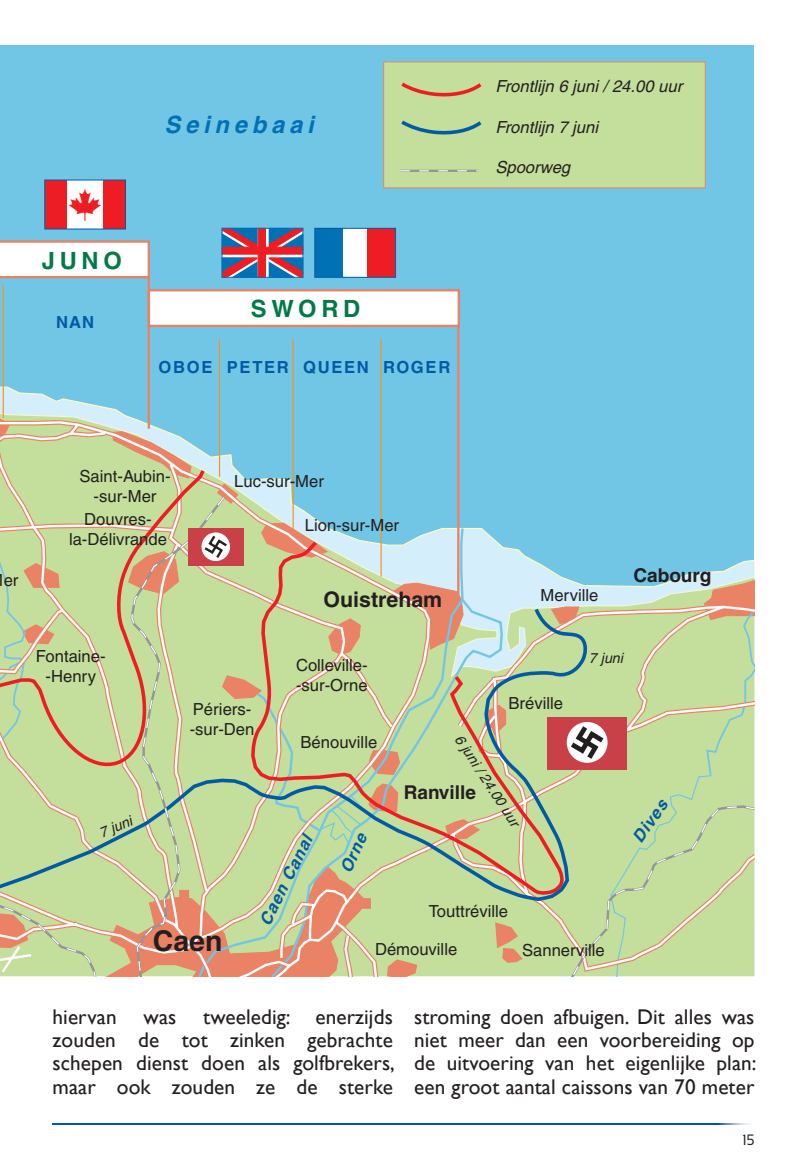
<style>
.page{position:relative;width:807px;height:1163px;background:#fff}
.page>*{position:absolute;margin:0;border:0;box-sizing:border-box;transform-origin:0 0}
.t1{font:700 28.5px "Helvetica";color:#231f20}
.t2{font:700 23.75px "Helvetica";letter-spacing:.2em;color:#017a47}
.t3{font:italic 700 23.75px "Helvetica";color:#0071b4}
.t4{font:700 21.5px "Helvetica";color:#231f20}
.t5{font:21.25px/23.5px "Gill Sans";letter-spacing:.005em;color:#231f20;text-align:justify}
.t6{font:700 19px "Helvetica";color:#231f20}
.t7{font:16.75px/20.2px "Helvetica";color:#231f20;text-align:center}
.t8{font:italic 16.75px "Helvetica";color:#231f20}
.t9{font:700 16.75px "Helvetica";letter-spacing:.1em;color:#015aa4}
.t10{font:italic 700 16.75px "Helvetica";color:#015aa4}
.t11{font:italic 700 16.5px "Helvetica";color:#015aa4}
.t12{font:15px "Sansation";color:#231f20;scale:.9 1}
.t13{font:italic 14.25px "Helvetica";color:#231f20}
</style>
<div class="page">
<div style="left:0;top:45px;width:754px;height:931px;background:#72c6e5"></div>
<svg style="left:0;top:350px;width:460px;height:144px"></svg>
<svg style="left:0;top:496px;width:754px;height:480px;background:#c0d1a6"></svg>
<hr style="left:0;top:222px;width:1px;height:157px;background:#ea8265">
<hr style="left:148px;top:253px;width:2px;height:175px;background:#ea8265">
<hr style="left:457px;top:302px;width:2px;height:293px;background:#ea8265">
<hr style="left:0;top:253px;width:1px;height:115px;background:#f7931d">
<hr style="left:0;top:285px;width:1px;height:109px;background:#f7931d">
<hr style="left:3px;top:285px;width:1px;height:133px;background:#f7931d">
<hr style="left:219px;top:339px;width:1px;height:137px;background:#f7931d">
<hr style="left:292px;top:339px;width:2px;height:190px;background:#f7931d">
<hr style="left:380px;top:339px;width:2px;height:237px;background:#f7931d">
<svg style="left:0;top:240px;width:150px;height:38px;background:#faeeea"></svg>
<div style="left:148px;top:289px;width:312px;height:38px;background:#fff;border:2px solid #ea8265"></div>
<div style="left:383px;top:62px;width:322px;height:126px;background:#c4df9b;border:1px solid #ea8265"></div>
<div style="left:547px;top:716px;width:80px;height:53px;background:#c94048"></div>
<svg style="left:551px;top:579px;width:203px;height:397px;background:#c4d49d"></svg>
<div style="left:188px;top:528px;width:55px;height:37px;background:#c94048"></div>
<svg style="left:201px;top:532px;width:29px;height:29px"></svg>
<svg style="left:202px;top:533px;width:27px;height:27px"></svg>
<svg style="left:222px;top:230px;width:81px;height:48px;background:#746388"></svg>
<div style="left:222px;top:254px;width:81px;height:3px;background:#fff;border:1px solid #fff"></div>
<div style="left:258px;top:228px;width:10px;height:49px;background:#fff"></div>
<div style="left:258px;top:228px;width:8px;height:49px;background:#ee1d23;border:1px solid #ee1d23"></div>
<div style="left:222px;top:247px;width:81px;height:7px;background:#ee1d23;border:1px solid #ee1d23"></div>
<div style="left:222px;top:228px;width:81px;height:49px;border:1px solid #0071b4"></div>
<div style="left:315px;top:228px;width:80px;height:49px;background:#fff"></div>
<div style="left:315px;top:228px;width:27px;height:49px;background:#0071b4"></div>
<div style="left:367px;top:228px;width:28px;height:49px;background:#ee1d23"></div>
<div style="left:314px;top:228px;width:82px;height:49px;border:1px solid #015aa4"></div>
<div style="left:45px;top:180px;width:80px;height:49px;background:#ee1d23"></div>
<div style="left:67px;top:180px;width:35px;height:48px;background:#fff"></div>
<div style="left:44px;top:180px;width:82px;height:49px;border:1px solid #015aa4"></div>
<svg style="left:401px;top:120px;width:81px;height:14px"></svg>
<svg style="left:401px;top:82px;width:81px;height:14px"></svg>
<hr style="left:400px;top:170px;width:78px;height:2px;background:#939598">
<svg style="left:400px;top:170px;width:78px;height:1px"></svg>
<img style="left:52px;top:1123px;width:696px;height:1px">
<p class="t3" style="left:165px;top:110px;width:156px">Seinebaai</p>
<p class="t2" style="left:42px;top:246px;width:82px">JUNO</p>
<p class="t9" style="left:56px;top:311px;width:39px">NAN</p>
<p class="t2" style="left:251px;top:294px;width:111px">SWORD</p>
<p class="t9" style="left:159px;top:357px;width:293px">OBOE PETER QUEEN ROGER</p>
<p class="t8" style="left:495px;top:77px;width:192px">Frontlijn 6 juni/24.00 uur</p>
<p class="t8" style="left:495px;top:117px;width:108px">Frontlijn 7 juni</p>
<p class="t8" style="left:495px;top:158px;width:80px">Spoorweg</p>
<p class="t7" style="left:4px;top:569px;width:16px">er</p>
<p class="t7" style="left:80px;top:466px;width:92px">Saint-Aubin--sur-Mer</p>
<p class="t7" style="left:69px;top:509px;width:99px">Douvres&shy;la-Délivrande</p>
<p class="t7" style="left:234px;top:470px;width:91px">Luc-sur-Mer</p>
<p class="t7" style="left:305px;top:514px;width:96px">Lion-sur-Mer</p>
<p class="t4" style="left:323px;top:586px;width:120px">Ouistreham</p>
<p class="t7" style="left:540px;top:585px;width:59px">Merville</p>
<p class="t6" style="left:633px;top:563px;width:79px">Cabourg</p>
<p class="t7" style="left:36px;top:645px;width:71px">Fontaine--Henry</p>
<p class="t13" style="left:97px;top:825px;width:36px;rotate:-23deg">7 juni</p>
<p class="t7" style="left:190px;top:698px;width:66px;text-align:left">Périers--sur-Den</p>
<p class="t7" style="left:296px;top:655px;width:73px;text-align:left">Colleville--sur-Orne</p>
<p class="t7" style="left:300px;top:731px;width:78px">Bénouville</p>
<p class="t10" style="left:255px;top:918px;width:100px;rotate:-63deg">Caen Canal</p>
<p class="t11" style="left:336px;top:867px;width:43px;rotate:-65deg">Orne</p>
<p class="t7" style="left:508px;top:693px;width:56px">Bréville</p>
<p class="t13" style="left:465px;top:731px;width:108px;rotate:57deg">6 juni / 24.00 uur</p>
<p class="t6" style="left:404px;top:781px;width:74px">Ranville</p>
<p class="t13" style="left:589px;top:650px;width:39px">7 juni</p>
<p class="t7" style="left:429px;top:900px;width:81px">Touttréville</p>
<h1 class="t1" style="left:153px;top:923px;width:71px">Caen</h1>
<p class="t7" style="left:375px;top:938px;width:84px">Démouville</p>
<p class="t7" style="left:522px;top:940px;width:84px">Sannerville</p>
<p class="t11" style="left:628px;top:834px;width:49px;rotate:-55deg">Dives</p>
<p class="t5" style="left:52px;top:1004px;width:344px;text-indent:151px">tweeledig: enerzijds zouden de tot zinken gebrachte schepen dienst doen als golfbrekers, maar ook zouden ze de sterke</p>
<p class="t5" style="left:414px;top:1004px;width:344px">stroming doen afbuigen. Dit alles was niet meer dan een voorbereiding op de uitvoering van het eigenlijke plan: een groot aantal caissons van 70 meter</p>
<p class="t5" style="left:52px;top:1004px;width:66px">hiervan</p>
<p class="t5" style="left:144px;top:1004px;width:34px">was</p>
<p class="t12" style="left:742px;top:1130px;width:15px">15</p>
</div>
